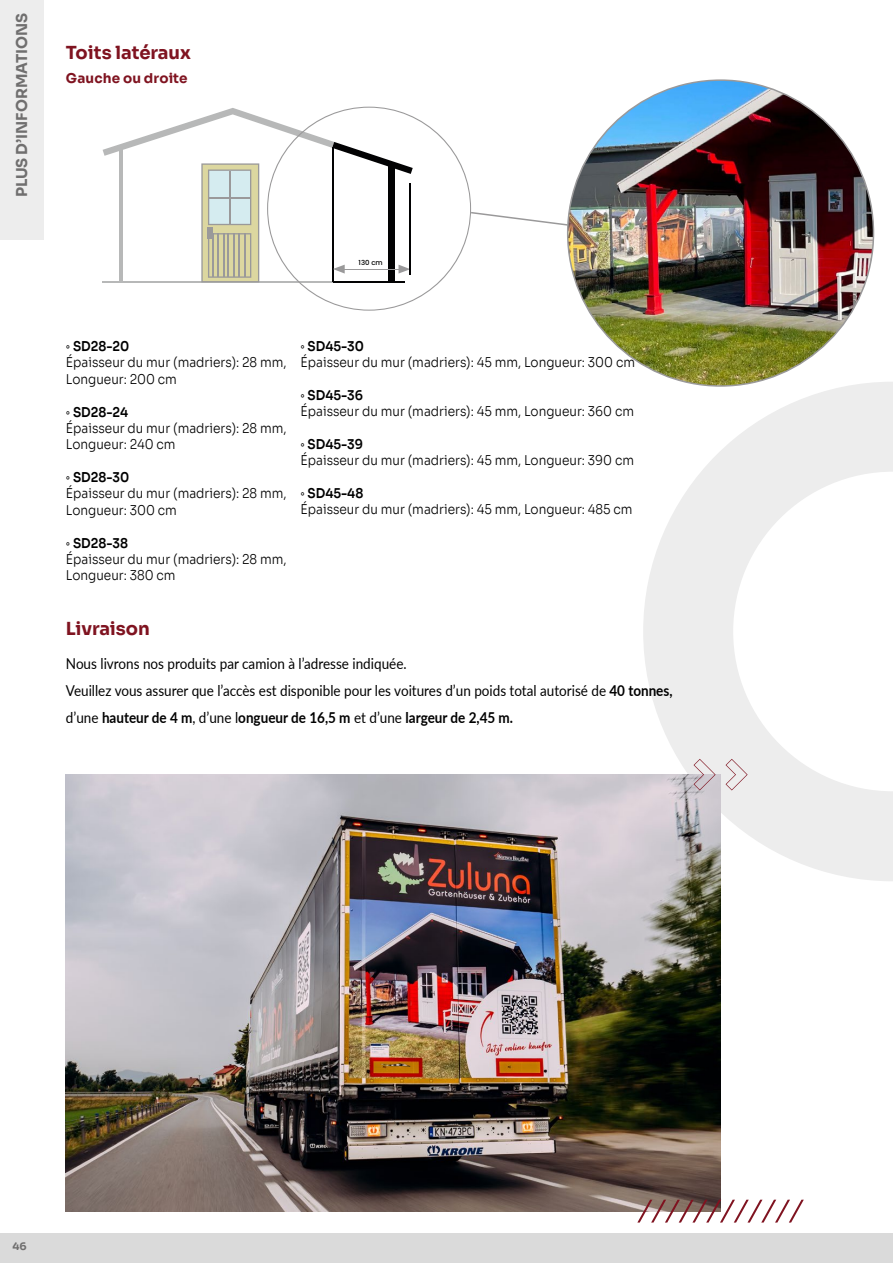
<style>
.page{position:relative;width:893px;height:1263px;background:#fff}
.page>*{position:absolute;margin:0;border:0;box-sizing:border-box;transform-origin:0 0}
.t1{font:700 18px "Sora";letter-spacing:-.005em;color:#7f1320}
.t2{font:15px/27px "Lato";color:#000;scale:.9 1}
.t3{font:700 15px "Sora";color:#706f6f}
.t4{font:300 13.5px/16.2px "Sora";color:#000;scale:.9 1}
.t5{font:700 13.5px "Sora";letter-spacing:.01em;color:#7f1320}
.t6{font:700 10.5px "Sora";color:#706f6f}
.t7{font:500 6.9px "Poppins";color:#000}
.s1{font-family:"Lato";font-weight:400;font-size:12px}
.s2{font-weight:600}
.s3{font-weight:700}
</style>
<div class="page">
<svg style="left:643px;top:382px;width:250px;height:499px"></svg>
<div style="left:0;top:0;width:43px;height:239px;background:#ededed"></div>
<div style="left:0;top:1233px;width:893px;height:30px;background:#dadada"></div>
<hr style="left:102px;top:281px;width:231px;height:1px;background:#b7b8b8">
<img style="left:568px;top:80px;width:305px;height:306px;border-radius:153px">
<svg style="left:103px;top:107px;width:466px;height:204px"></svg>
<img style="left:66px;top:775px;width:655px;height:436px">
<svg style="left:694px;top:759px;width:22px;height:31px"></svg>
<svg style="left:725px;top:759px;width:23px;height:31px"></svg>
<svg style="left:637px;top:1200px;width:167px;height:22px"></svg>
<p class="t3" style="left:9px;top:197px;width:186px;rotate:-90deg">PLUS D’INFORMATIONS</p>
<h1 class="t1" style="left:66px;top:37px;width:127px">Toits latéraux</h1>
<p class="t5" style="left:66px;top:67px;width:123px">Gauche ou droite</p>
<p class="t7" style="left:359px;top:258px;width:26px">130 cm</p>
<p class="t4" style="left:66px;top:337px;width:247px"><span class="s1">◦</span> <span class="s2">SD28-20<br></span>Épaisseur du mur (madriers): 28 mm,<br>Longueur: 200 cm</p>
<p class="t4" style="left:66px;top:402px;width:247px"><span class="s1">◦</span> <span class="s2">SD28-24<br></span>Épaisseur du mur (madriers): 28 mm,<br>Longueur: 240 cm</p>
<p class="t4" style="left:66px;top:468px;width:247px"><span class="s1">◦</span> <span class="s2">SD28-30<br></span>Épaisseur du mur (madriers): 28 mm,<br>Longueur: 300 cm</p>
<p class="t4" style="left:66px;top:533px;width:247px"><span class="s1">◦</span> <span class="s2">SD28-38<br></span>Épaisseur du mur (madriers): 28 mm,<br>Longueur: 380 cm</p>
<h1 class="t1" style="left:66px;top:613px;width:86px">Livraison</h1>
<p class="t4" style="left:300px;top:337px;width:373px"><span class="s1">◦</span> <span class="s2">SD45-30<br></span>Épaisseur du mur (madriers): 45 mm, Longueur: 300 cm</p>
<p class="t4" style="left:300px;top:386px;width:372px"><span class="s1">◦</span> <span class="s2">SD45-36<br></span>Épaisseur du mur (madriers): 45 mm, Longueur: 360 cm</p>
<p class="t4" style="left:300px;top:435px;width:372px"><span class="s1">◦</span> <span class="s2">SD45-39<br></span>Épaisseur du mur (madriers): 45 mm, Longueur: 390 cm</p>
<p class="t4" style="left:300px;top:484px;width:370px"><span class="s1">◦</span> <span class="s2">SD45-48<br></span>Épaisseur du mur (madriers): 45 mm, Longueur: 485 cm</p>
<p class="t2" style="left:66px;top:649px;width:676px">Nous livrons nos produits par camion à l’adresse indiquée.<br>Veuillez vous assurer que l’accès est disponible pour les voitures d’un poids total autorisé de <span class="s3">40 tonnes, </span>d’une <span class="s3">hauteur de 4 m</span>, d’une l<span class="s3">ongueur de 16,5 m</span> et d’une <span class="s3">largeur de 2,45 m.</span></p>
<p class="t6" style="left:12px;top:1238px;width:16px">46</p>
</div>
